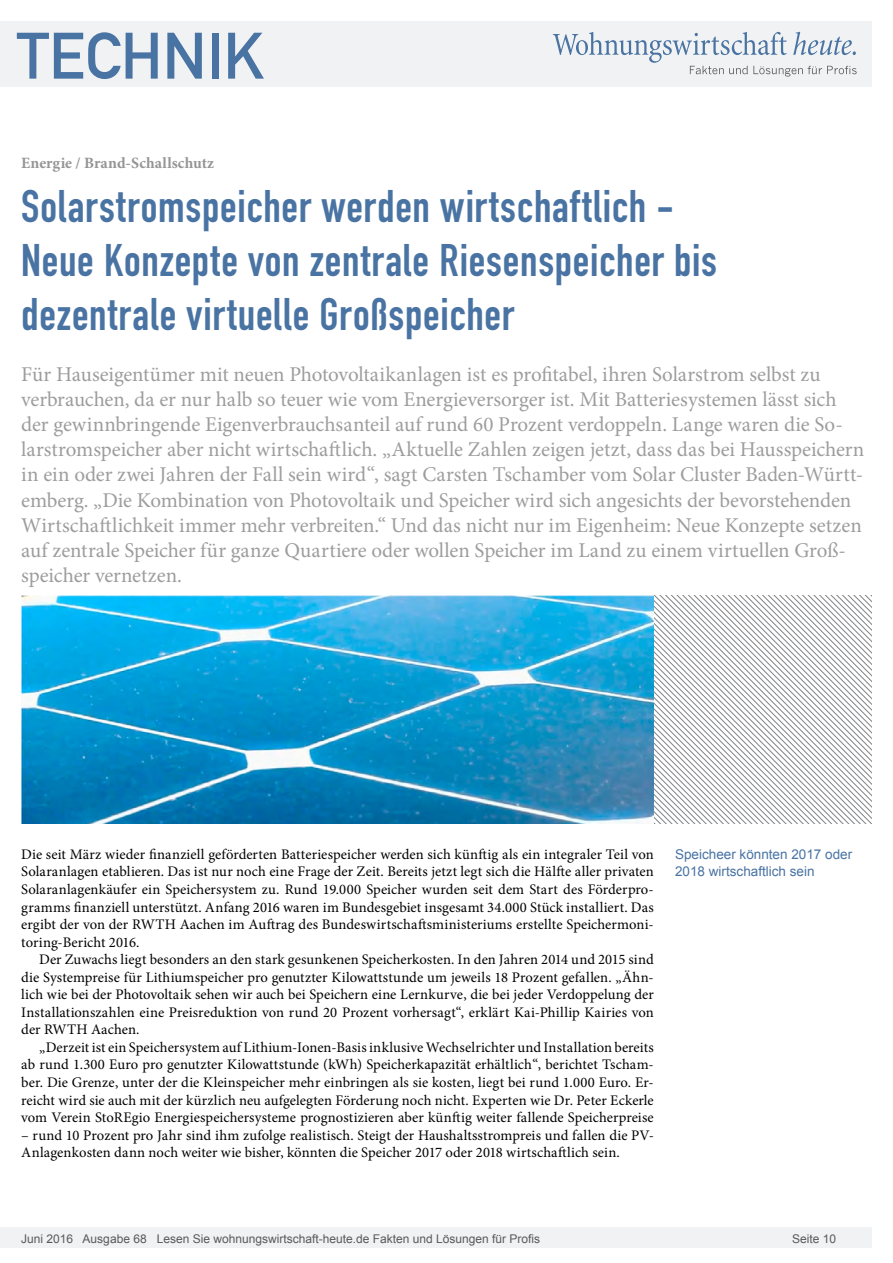
<style>
.page{position:relative;width:893px;height:1263px;background:#fff}
.page>*{position:absolute;margin:0;border:0;box-sizing:border-box;transform-origin:0 0}
.t1{font:64.5px "DIN Mittelschrift";color:#4973a3}
.Überschrift_Groß{font:45px/54px "DIN Engschrift";letter-spacing:.015em;color:#4973a3}
.Anlesetext{font:21px/25.2px "Minion Pro";letter-spacing:-.005em;color:#9d9d9d}
.Kategorie{font:700 15.75px "Minion Pro";letter-spacing:.005em;color:#959595}
.Fliesstext{font:14.7px/17.5px "Minion Pro";letter-spacing:.005em;color:#000;text-align:justify}
.Fließtext_erste_Zeil{font:14.7px/17.5px "Minion Pro";letter-spacing:.005em;color:#000;text-align:justify}
.Info{font:13.5px/17.5px "Arial";color:#4973a3}
.t2{font:12px "Arial";color:#595959}
</style>
<div class="page">
<div style="left:0;top:1227px;width:872px;height:20px;background:#f1f2f3"></div>
<div style="left:0;top:21px;width:872px;height:66px;background:#f1f2f3"></div>
<svg style="left:553px;top:32px;width:304px;height:45px"></svg>
<svg style="left:654px;top:595px;width:218px;height:229px"></svg>
<img style="left:21px;top:595px;width:633px;height:229px">
<h1 class="t1" style="left:17px;top:18px;width:249px">TECHNIK</h1>
<p class="Kategorie" style="left:21px;top:152px;width:195px">Energie / Brand-Schallschutz</p>
<p class="Überschrift_Groß" style="left:21px;top:180px;width:697px">Solarstromspeicher werden wirtschaftlich -<br>Neue Konzepte von zentrale Riesenspeicher bis dezentrale virtuelle Großspeicher</p>
<p class="Anlesetext" style="left:21px;top:361px;width:845px">Für Hauseigentümer mit neuen Photovoltaikanlagen ist es profitabel, ihren Solarstrom selbst zu verbrauchen, da er nur halb so teuer wie vom Energieversorger ist. Mit Batteriesystemen lässt sich der gewinnbringende Eigenverbrauchsanteil auf rund 60 Prozent verdoppeln. Lange waren die So&shy;larstromspeicher aber nicht wirtschaftlich. „Aktuelle Zahlen zeigen jetzt, dass das bei Hausspeichern in ein oder zwei Jahren der Fall sein wird“, sagt Carsten Tschamber vom Solar Cluster Baden-Württ&shy;emberg. „Die Kombination von Photovoltaik und Speicher wird sich angesichts der bevorstehenden Wirtschaftlichkeit immer mehr verbreiten.“ Und das nicht nur im Eigenheim: Neue Konzepte setzen auf zentrale Speicher für ganze Quartiere oder wollen Speicher im Land zu einem virtuellen Groß&shy;speicher vernetzen.</p>
<p class="Fließtext_erste_Zeil" style="left:21px;top:845px;width:634px">Die seit März wieder finanziell geförderten Batteriespeicher werden sich künftig als ein integraler Teil von Solaranlagen etablieren. Das ist nur noch eine Frage der Zeit. Bereits jetzt legt sich die Hälfte aller privaten Solaranlagenkäufer ein Speichersystem zu. Rund 19.000 Speicher wurden seit dem Start des Förderpro&shy;gramms finanziell unterstützt. Anfang 2016 waren im Bundesgebiet insgesamt 34.000 Stück installiert. Das ergibt der von der RWTH Aachen im Auftrag des Bundeswirtschaftsministeriums erstellte Speichermoni&shy;toring-Bericht 2016.</p>
<p class="Fliesstext" style="left:21px;top:951px;width:634px;text-indent:18px">Der Zuwachs liegt besonders an den stark gesunkenen Speicherkosten. In den Jahren 2014 und 2015 sind die Systempreise für Lithiumspeicher pro genutzter Kilowattstunde um jeweils 18 Prozent gefallen. „Ähn&shy;lich wie bei der Photovoltaik sehen wir auch bei Speichern eine Lernkurve, die bei jeder Verdoppelung der Installationszahlen eine Preisreduktion von rund 20 Prozent vorhersagt“, erklärt Kai-Phillip Kairies von der RWTH Aachen.</p>
<p class="Fliesstext" style="left:21px;top:1038px;width:634px;text-indent:18px">„Derzeit ist ein Speichersystem auf Lithium-Ionen-Basis inklusive Wechselrichter und Installation bereits ab rund 1.300 Euro pro genutzter Kilowattstunde (kWh) Speicherkapazität erhältlich“, berichtet Tscham&shy;ber. Die Grenze, unter der die Kleinspeicher mehr einbringen als sie kosten, liegt bei rund 1.000 Euro. Er&shy;reicht wird sie auch mit der kürzlich neu aufgelegten Förderung noch nicht. Experten wie Dr. Peter Eckerle vom Verein StoREgio Energiespeichersysteme prognostizieren aber künftig weiter fallende Speicherpreise</p>
<p class="Fliesstext" style="left:21px;top:1126px;width:634px">– rund 10 Prozent pro Jahr sind ihm zufolge realistisch. Steigt der Haushaltsstrompreis und fallen die PV-<br>Anlagenkosten dann noch weiter wie bisher, könnten die Speicher 2017 oder 2018 wirtschaftlich sein.</p>
<p class="Info" style="left:675px;top:845px;width:179px">Speicheer könnten 2017 oder<br>2018 wirtschaftlich sein</p>
<p class="t2" style="left:21px;top:1230px;width:520px">Juni 2016 Ausgabe 68 Lesen Sie wohnungswirtschaft-heute.de Fakten und Lösungen für Profis</p>
<p class="t2" style="left:792px;top:1231px;width:46px">Seite 10</p>
</div>
